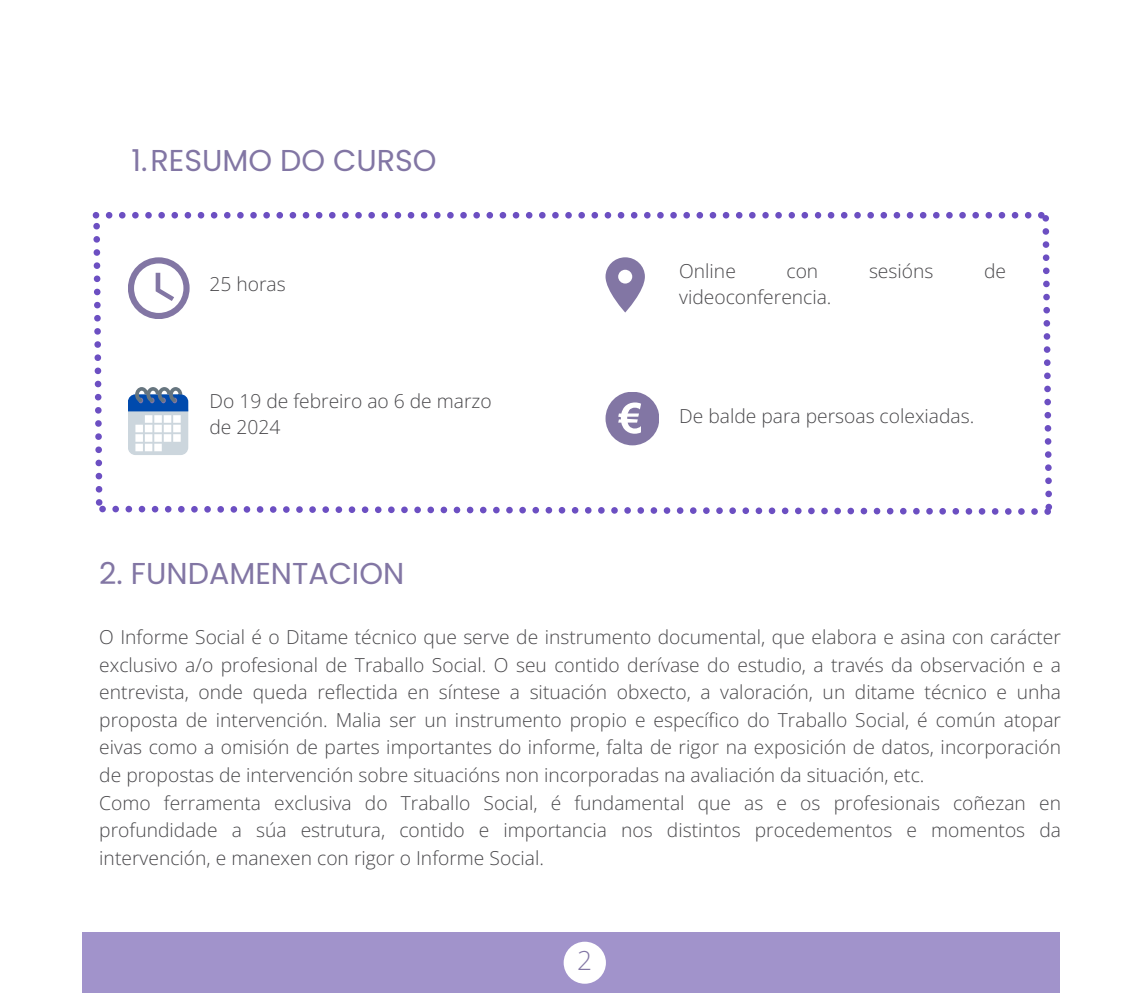
<style>
.page{position:relative;width:1141px;height:993px;background:#fff}
.page>*{position:absolute;margin:0;border:0;box-sizing:border-box;transform-origin:0 0}
.t1{font:30.1px "Poppins";color:#8276a4}
.t2{font:300 26.25px "Open Sans";color:#8276a4}
.t3{font:300 19.25px/27.7px "Open Sans";color:#49484b;text-align:justify}
</style>
<div class="page">
<div style="left:82px;top:932px;width:978px;height:60px;background:#a193cb"></div>
<svg style="left:563px;top:941px;width:43px;height:42px;fill:#fff"></svg>
<svg style="left:93px;top:212px;width:959px;height:302px"></svg>
<p class="t1" style="left:132px;top:139px;width:306px">1.RESUMO DO CURSO</p>
<p class="t3" style="left:209px;top:269px;width:78px">25 horas</p>
<p class="t3" style="left:209px;top:387px;width:284px;line-height:26.2px">Do 19 de febreiro ao 6 de marzo de 2024</p>
<p class="t1" style="left:99px;top:552px;width:306px">2. FUNDAMENTACION</p>
<p class="t3" style="left:679px;top:257px;width:58px">Online</p>
<p class="t3" style="left:786px;top:257px;width:33px">con</p>
<p class="t3" style="left:869px;top:257px;width:66px">sesións</p>
<p class="t3" style="left:984px;top:257px;width:24px">de</p>
<p class="t3" style="left:679px;top:283px;width:154px">videoconferencia.</p>
<p class="t3" style="left:679px;top:401px;width:296px">De balde para persoas colexiadas.</p>
<p class="t3" style="left:99px;top:622px;width:963px">O Informe Social é o Ditame técnico que serve de instrumento documental, que elabora e asina con carácter exclusivo a/o profesional de Traballo Social. O seu contido derívase do estudio, a través da observación e a entrevista, onde queda reflectida en síntese a situación obxecto, a valoración, un ditame técnico e unha proposta de intervención. Malia ser un instrumento propio e específico do Traballo Social, é común atopar eivas como a omisión de partes importantes do informe, falta de rigor na exposición de datos, incorporación de propostas de intervención sobre situacións non incorporadas na avaliación da situación, etc.</p>
<p class="t3" style="left:99px;top:788px;width:963px">Como ferramenta exclusiva do Traballo Social, é fundamental que as e os profesionais coñezan en profundidade a súa estrutura, contido e importancia nos distintos procedementos e momentos da intervención, e manexen con rigor o Informe Social.</p>
<p class="t2" style="left:577px;top:942px;width:16px">2</p>
</div>
